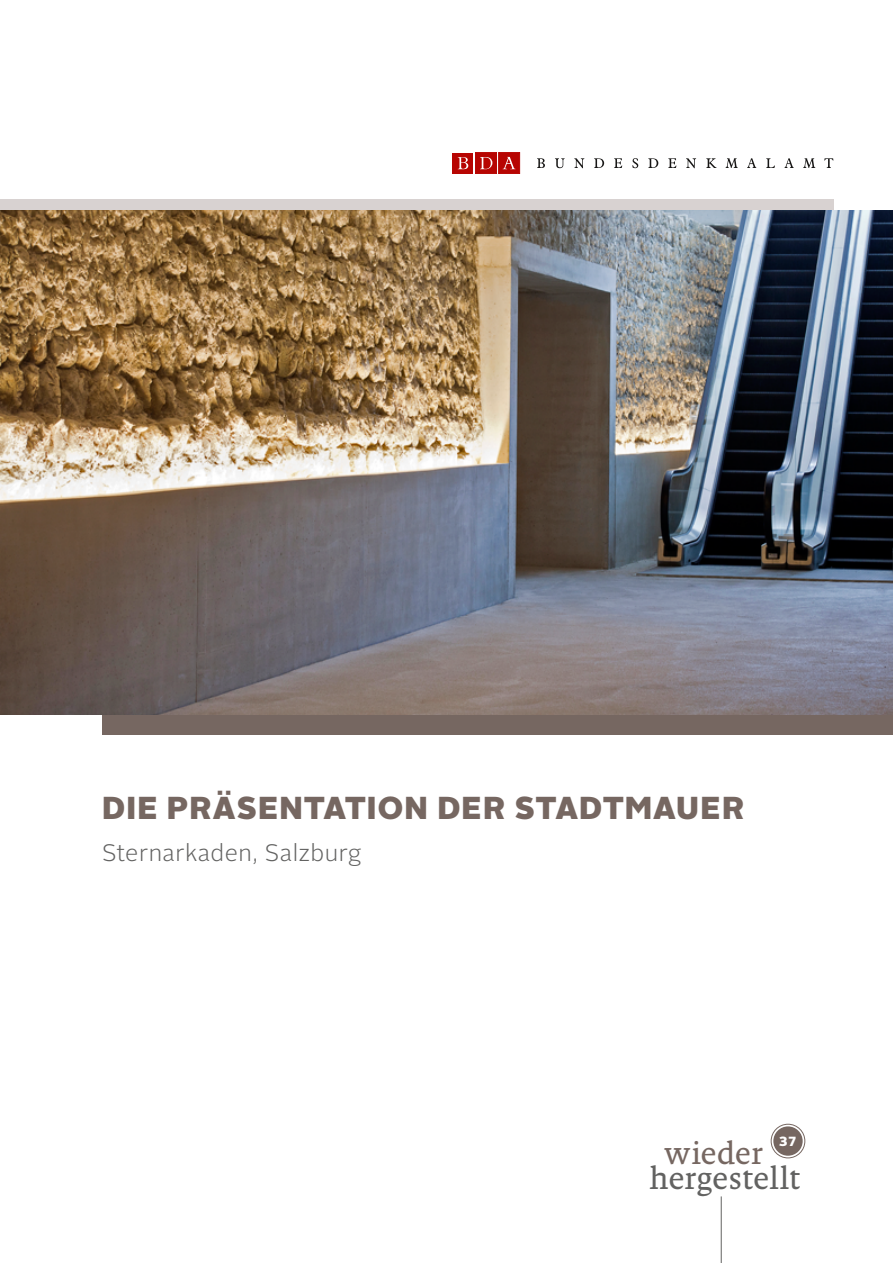
<style>
.page{position:relative;width:893px;height:1263px;background:#fff}
.page>*{position:absolute;margin:0;border:0;box-sizing:border-box;transform-origin:0 0}
.t1{font:32.7px "Malaga OT";letter-spacing:-.015em;color:#626261}
.t2{font:32.7px "Malaga OT";letter-spacing:-.015em;color:#766761}
.t3{font:900 31.65px "Alright Sans";letter-spacing:.03em;color:#766761}
.t4{font:300 23.7px "Alright Sans";letter-spacing:.02em;color:#626261}
.t5{font:900 13.35px "Alright Sans";color:#fff}
</style>
<div class="page">
<div style="left:102px;top:693px;width:791px;height:42px;background:#766761"></div>
<div style="left:0;top:199px;width:833px;height:32px;background:#d8d2d1"></div>
<div style="left:452px;top:153px;width:21px;height:21px;background:#b70502"></div>
<svg style="left:458px;top:157px;width:10px;height:12px"></svg>
<div style="left:499px;top:153px;width:21px;height:21px;background:#b70502;border:1px solid #b70502"></div>
<svg style="left:503px;top:157px;width:12px;height:12px"></svg>
<div style="left:475px;top:153px;width:21px;height:21px;background:#b70502"></div>
<svg style="left:480px;top:157px;width:12px;height:12px"></svg>
<svg style="left:537px;top:158px;width:8px;height:10px"></svg>
<svg style="left:555px;top:158px;width:10px;height:10px"></svg>
<svg style="left:574px;top:158px;width:10px;height:10px"></svg>
<svg style="left:594px;top:158px;width:10px;height:10px"></svg>
<svg style="left:614px;top:158px;width:8px;height:10px"></svg>
<svg style="left:632px;top:158px;width:6px;height:10px"></svg>
<svg style="left:648px;top:158px;width:10px;height:10px"></svg>
<svg style="left:668px;top:158px;width:8px;height:10px"></svg>
<svg style="left:686px;top:158px;width:10px;height:10px"></svg>
<svg style="left:706px;top:158px;width:10px;height:10px"></svg>
<svg style="left:726px;top:158px;width:12px;height:10px"></svg>
<svg style="left:747px;top:158px;width:9px;height:10px"></svg>
<svg style="left:766px;top:158px;width:9px;height:10px"></svg>
<svg style="left:784px;top:158px;width:10px;height:10px"></svg>
<svg style="left:803px;top:158px;width:12px;height:10px"></svg>
<svg style="left:824px;top:158px;width:9px;height:10px"></svg>
<div style="left:773px;top:1126px;width:30px;height:30px;background:#766761;border-radius:50%"></div>
<div style="left:771px;top:1124px;width:34px;height:34px;border:1px solid #766761;border-radius:50%"></div>
<hr style="left:721px;top:1196px;width:1px;height:67px;background:#626261">
<img style="left:0;top:210px;width:893px;height:504px">
<p class="t3" style="left:102px;top:785px;width:644px">DIE PRÄSENTATION DER STADTMAUER</p>
<p class="t4" style="left:102px;top:837px;width:261px">Sternarkaden, Salzburg</p>
<p class="t2" style="left:664px;top:1134px;width:100px">wieder</p>
<p class="t5" style="left:779px;top:1131px;width:19px">37</p>
<p class="t1" style="left:649px;top:1159px;width:153px">hergestellt</p>
</div>
